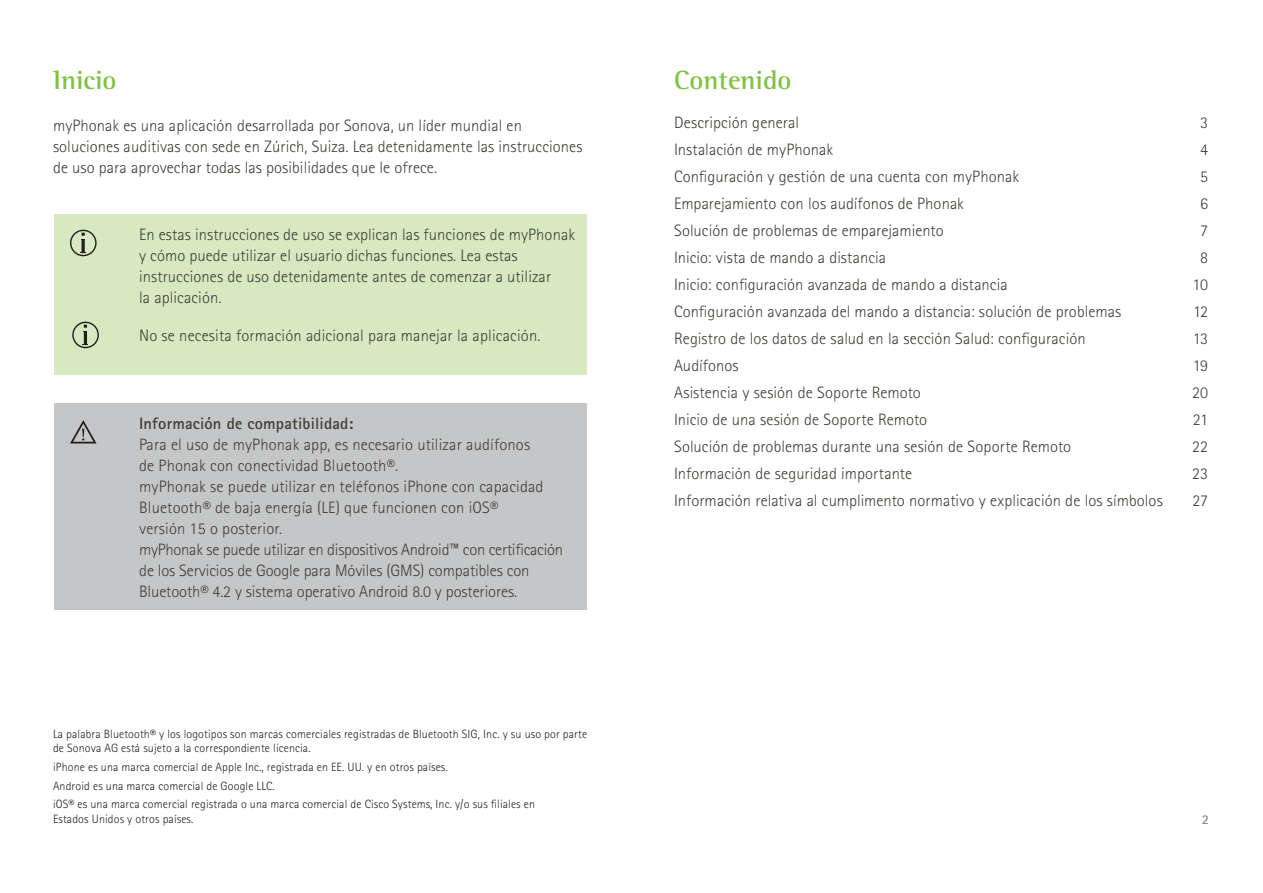
<style>
.page{position:relative;width:1263px;height:893px;background:#fff}
.page>*{position:absolute;margin:0;border:0;box-sizing:border-box;transform-origin:0 0}
.t1{font:700 27px "Rotis Semi Serif Pro";color:#7fc241}
.t2{font:300 16.5px/21px "Rotis Sans Serif Pro";letter-spacing:.005em;color:#3f3d36}
.t3{font:700 16.5px "Rotis Sans Serif Pro";letter-spacing:.01em;color:#3f3d36}
.t4{font:700 13.5px "Rotis Sans Serif Pro";color:#8b8b83}
.t5{font:300 12px/18.6px "Rotis Sans Serif Pro";letter-spacing:.01em;color:#231f20}
</style>
<div class="page">
<div style="left:54px;top:404px;width:532px;height:206px;background:#c4c6c8"></div>
<svg style="left:70px;top:420px;width:27px;height:23px"></svg>
<div style="left:54px;top:215px;width:533px;height:160px;background:#d6e9c0"></div>
<svg style="left:70px;top:230px;width:27px;height:26px"></svg>
<svg style="left:72px;top:322px;width:27px;height:26px"></svg>
<h1 class="t1" style="left:53px;top:63px;width:65px">Inicio</h1>
<p class="t2" style="left:53px;top:115px;width:531px">myPhonak es una aplicación desarrollada por Sonova, un líder mundial en soluciones auditivas con sede en Zúrich, Suiza. Lea detenidamente las instrucciones de uso para aprovechar todas las posibilidades que le ofrece.</p>
<p class="t2" style="left:139px;top:224px;width:437px">En estas instrucciones de uso se explican las funciones de myPhonak y cómo puede utilizar el usuario dichas funciones. Lea estas instrucciones de uso detenidamente antes de comenzar a utilizar<br>la aplicación.</p>
<p class="t2" style="left:139px;top:325px;width:403px">No se necesita formación adicional para manejar la aplicación.</p>
<p class="t3" style="left:139px;top:413px;width:216px">Información de compatibilidad:</p>
<p class="t2" style="left:139px;top:434px;width:425px">Para el uso de myPhonak app, es necesario utilizar audífonos<br>de Phonak con conectividad Bluetooth®.<br>myPhonak se puede utilizar en teléfonos iPhone con capacidad Bluetooth® de baja energía (LE) que funcionen con iOS®<br>versión 15 o posterior.<br>myPhonak se puede utilizar en dispositivos Android™ con certificación de los Servicios de Google para Móviles (GMS) compatibles con Bluetooth® 4.2 y sistema operativo Android 8.0 y posteriores.</p>
<p class="t5" style="left:53px;top:727px;width:536px;line-height:14.4px">La palabra Bluetooth® y los logotipos son marcas comerciales registradas de Bluetooth SIG, Inc. y su uso por parte de Sonova AG está sujeto a la correspondiente licencia.</p>
<p class="t5" style="left:53px;top:758px;width:484px">iPhone es una marca comercial de Apple Inc., registrada en EE. UU. y en otros países.<br>Android es una marca comercial de Google LLC.<br>iOS® es una marca comercial registrada o una marca comercial de Cisco Systems, Inc. y/o sus filiales en</p>
<p class="t5" style="left:53px;top:810px;width:142px">Estados Unidos y otros países.</p>
<h1 class="t1" style="left:674px;top:63px;width:119px">Contenido</h1>
<p class="t2" style="left:674px;top:112px;width:127px">Descripción general</p>
<p class="t2" style="left:1200px;top:112px;width:9px">3</p>
<p class="t2" style="left:674px;top:139px;width:161px">Instalación de myPhonak</p>
<p class="t2" style="left:1200px;top:139px;width:9px">4</p>
<p class="t2" style="left:674px;top:166px;width:347px">Configuración y gestión de una cuenta con myPhonak</p>
<p class="t2" style="left:1200px;top:166px;width:9px">5</p>
<p class="t2" style="left:674px;top:193px;width:291px">Emparejamiento con los audífonos de Phonak</p>
<p class="t2" style="left:1200px;top:193px;width:9px">6</p>
<p class="t2" style="left:674px;top:220px;width:271px">Solución de problemas de emparejamiento</p>
<p class="t2" style="left:1200px;top:220px;width:9px">7</p>
<p class="t2" style="left:674px;top:247px;width:214px">Inicio: vista de mando a distancia</p>
<p class="t2" style="left:1200px;top:247px;width:9px">8</p>
<p class="t2" style="left:674px;top:274px;width:335px">Inicio: configuración avanzada de mando a distancia</p>
<p class="t2" style="left:1192px;top:274px;width:17px">10</p>
<p class="t2" style="left:674px;top:301px;width:449px">Configuración avanzada del mando a distancia: solución de problemas</p>
<p class="t2" style="left:1193px;top:301px;width:17px">12</p>
<p class="t2" style="left:674px;top:328px;width:413px">Registro de los datos de salud en la sección Salud: configuración</p>
<p class="t2" style="left:1193px;top:328px;width:17px">13</p>
<p class="t2" style="left:674px;top:355px;width:66px">Audífonos</p>
<p class="t2" style="left:1193px;top:355px;width:17px">19</p>
<p class="t2" style="left:674px;top:382px;width:248px">Asistencia y sesión de Soporte Remoto</p>
<p class="t2" style="left:1192px;top:382px;width:18px">20</p>
<p class="t2" style="left:674px;top:409px;width:255px">Inicio de una sesión de Soporte Remoto</p>
<p class="t2" style="left:1193px;top:409px;width:17px">21</p>
<p class="t2" style="left:674px;top:436px;width:399px">Solución de problemas durante una sesión de Soporte Remoto</p>
<p class="t2" style="left:1192px;top:436px;width:17px">22</p>
<p class="t2" style="left:674px;top:463px;width:240px">Información de seguridad importante</p>
<p class="t2" style="left:1192px;top:463px;width:17px">23</p>
<p class="t2" style="left:674px;top:490px;width:490px">Información relativa al cumplimento normativo y explicación de los símbolos</p>
<p class="t2" style="left:1192px;top:490px;width:17px">27</p>
<p class="t4" style="left:1202px;top:811px;width:9px">2</p>
</div>
